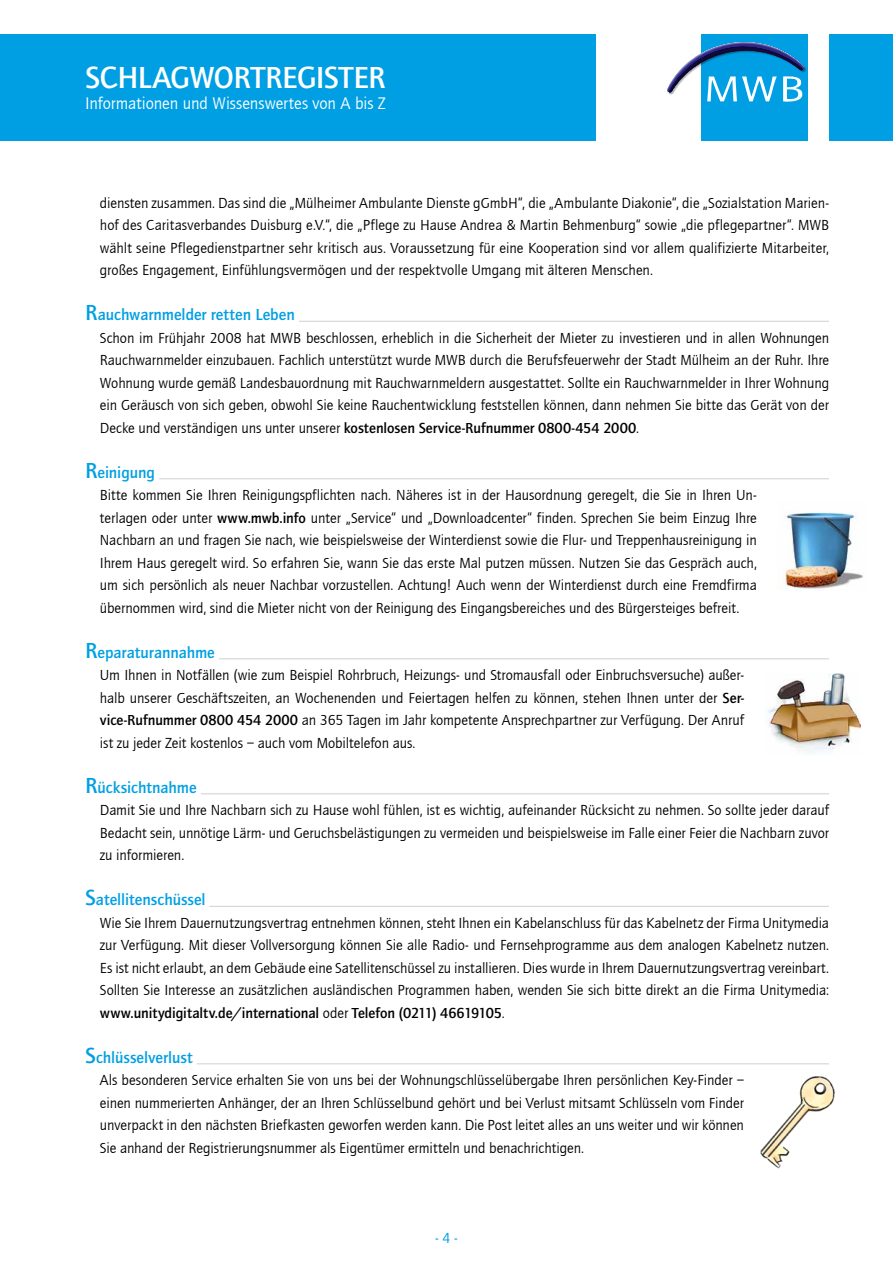
<style>
.page{position:relative;width:893px;height:1263px;background:#fff}
.page>*{position:absolute;margin:0;border:0;box-sizing:border-box;transform-origin:0 0}
.t1{font:500 31.5px "ITC Quay Sans";letter-spacing:-.015em;color:#fff}
.t2{font:17.25px "Quay Sans EF";letter-spacing:-.005em;color:#fff}
.t3{font:500 16.5px "ITC Quay Sans";color:#009fe3}
.t4{font:15px/22.5px "Quay Sans EF";letter-spacing:-.005em;color:#000;text-align:justify}
.t5{font:500 15px "ITC Quay Sans";letter-spacing:-.005em;color:#000}
.t6{font:15px "Quay Sans EF";color:#009fe3}
.s1{font-size:22.5px}
.s2{font-family:"Quay Sans EF";font-weight:400}
.s3{font-family:"ITC Quay Sans";font-weight:500}
</style>
<div class="page">
<img style="left:783px;top:512px;width:81px;height:77px">
<img style="left:767px;top:674px;width:94px;height:78px">
<img style="left:741px;top:1064px;width:94px;height:105px">
<div style="left:0;top:34px;width:595px;height:106px;background:#009fe3"></div>
<div style="left:829px;top:34px;width:64px;height:106px;background:#009fe3"></div>
<div style="left:702px;top:34px;width:106px;height:106px;background:#009fe3"></div>
<svg style="left:667px;top:42px;width:138px;height:60px"></svg>
<hr style="left:299px;top:321px;width:530px;height:1px;background:#d0d0d0">
<hr style="left:159px;top:478px;width:670px;height:1px;background:#d0d0d0">
<hr style="left:219px;top:658px;width:610px;height:1px;background:#d0d0d0">
<hr style="left:201px;top:793px;width:628px;height:1px;background:#d0d0d0">
<hr style="left:209px;top:906px;width:620px;height:1px;background:#d0d0d0">
<hr style="left:197px;top:1063px;width:632px;height:1px;background:#d0d0d0">
<h1 class="t1" style="left:85px;top:60px;width:302px">SCHLAGWORTREGISTER</h1>
<p class="t2" style="left:85px;top:94px;width:302px">Informationen und Wissenswertes von A bis Z</p>
<p class="t4" style="left:100px;top:192px;width:731px">diensten zusammen. Das sind die „Mülheimer Ambulante Dienste gGmbH“, die „Ambulante Diakonie“, die „Sozialstation Marien&shy;hof des Caritasverbandes Duisburg e.V.“, die „Pflege zu Hause Andrea &amp; Martin Behmenburg“ sowie „die pflegepartner“. MWB wählt seine Pflegedienstpartner sehr kritisch aus. Voraussetzung für eine Kooperation sind vor allem qualifizierte Mitarbeiter, großes Engagement, Einfühlungsvermögen und der respektvolle Umgang mit älteren Menschen.</p>
<p class="t3" style="left:85px;top:306px;width:211px"><span class="s1">R</span>auchwarnmelder retten Leben</p>
<p class="t4" style="left:100px;top:327px;width:731px">Schon im Frühjahr 2008 hat MWB beschlossen, erheblich in die Sicherheit der Mieter zu investieren und in allen Wohnungen Rauchwarnmelder einzubauen. Fachlich unterstützt wurde MWB durch die Berufsfeuerwehr der Stadt Mülheim an der Ruhr. Ihre Wohnung wurde gemäß Landesbauordnung mit Rauchwarnmeldern ausgestattet. Sollte ein Rauchwarnmelder in Ihrer Wohnung ein Geräusch von sich geben, obwohl Sie keine Rauchentwicklung feststellen können, dann nehmen Sie bitte das Gerät von der</p>
<p class="t5" style="left:100px;top:419px;width:541px"><span class="s2">Decke und verständigen uns unter unserer</span> kostenlosen Service-Rufnummer 0800-454 2000<span class="s2">.</span></p>
<p class="t3" style="left:85px;top:463px;width:71px"><span class="s1">R</span>einigung</p>
<p class="t4" style="left:100px;top:484px;width:658px">Bitte kommen Sie Ihren Reinigungspflichten nach. Näheres ist in der Hausordnung geregelt, die Sie in Ihren Un&shy;terlagen oder unter <span class="s3">www.mwb.info</span> unter „Service“ und „Downloadcenter“ finden. Sprechen Sie beim Einzug Ihre Nachbarn an und fragen Sie nach, wie beispielsweise der Winterdienst sowie die Flur- und Treppenhausreinigung in Ihrem Haus geregelt wird. So erfahren Sie, wann Sie das erste Mal putzen müssen. Nutzen Sie das Gespräch auch, um sich persönlich als neuer Nachbar vorzustellen. Achtung! Auch wenn der Winterdienst durch eine Fremdfirma übernommen wird, sind die Mieter nicht von der Reinigung des Eingangsbereiches und des Bürgersteiges befreit.</p>
<p class="t3" style="left:85px;top:643px;width:131px"><span class="s1">R</span>eparaturannahme</p>
<p class="t4" style="left:100px;top:664px;width:646px">Um Ihnen in Notfällen (wie zum Beispiel Rohrbruch, Heizungs- und Stromausfall oder Einbruchsversuche) außer&shy;halb unserer Geschäftszeiten, an Wochenenden und Feiertagen helfen zu können, stehen Ihnen unter der <span class="s3">Ser&shy;vice-Rufnummer 0800 454 2000</span> an 365 Tagen im Jahr kompetente Ansprechpartner zur Verfügung. Der Anruf ist zu jeder Zeit kostenlos – auch vom Mobiltelefon aus.</p>
<p class="t3" style="left:85px;top:778px;width:113px"><span class="s1">R</span>ücksichtnahme</p>
<p class="t4" style="left:100px;top:799px;width:731px">Damit Sie und Ihre Nachbarn sich zu Hause wohl fühlen, ist es wichtig, aufeinander Rücksicht zu nehmen. So sollte jeder darauf Bedacht sein, unnötige Lärm- und Geruchsbelästigungen zu vermeiden und beispielsweise im Falle einer Feier die Nachbarn zuvor zu informieren.</p>
<p class="t3" style="left:85px;top:891px;width:122px"><span class="s1">S</span>atellitenschüssel</p>
<p class="t4" style="left:100px;top:912px;width:731px">Wie Sie Ihrem Dauernutzungsvertrag entnehmen können, steht Ihnen ein Kabelanschluss für das Kabelnetz der Firma Unitymedia zur Verfügung. Mit dieser Vollversorgung können Sie alle Radio- und Fernsehprogramme aus dem analogen Kabelnetz nutzen.<br>Es ist nicht erlaubt, an dem Gebäude eine Satellitenschüssel zu installieren. Dies wurde in Ihrem Dauernutzungsvertrag vereinbart.<br>Sollten Sie Interesse an zusätzlichen ausländischen Programmen haben, wenden Sie sich bitte direkt an die Firma Unitymedia:</p>
<p class="t5" style="left:100px;top:1004px;width:406px">www.unitydigitaltv.de/international <span class="s2">oder</span> Telefon (0211) 46619105<span class="s2">.</span></p>
<p class="t3" style="left:85px;top:1048px;width:109px"><span class="s1">S</span>chlüsselverlust</p>
<p class="t4" style="left:100px;top:1069px;width:646px">Als besonderen Service erhalten Sie von uns bei der Wohnungschlüsselübergabe Ihren persönlichen Key-Finder – einen nummerierten Anhänger, der an Ihren Schlüsselbund gehört und bei Verlust mitsamt Schlüsseln vom Finder unverpackt in den nächsten Briefkasten geworfen werden kann. Die Post leitet alles an uns weiter und wir können Sie anhand der Registrierungsnummer als Eigentümer ermitteln und benachrichtigen.</p>
<p class="t6" style="left:435px;top:1230px;width:24px">- 4 -</p>
</div>
